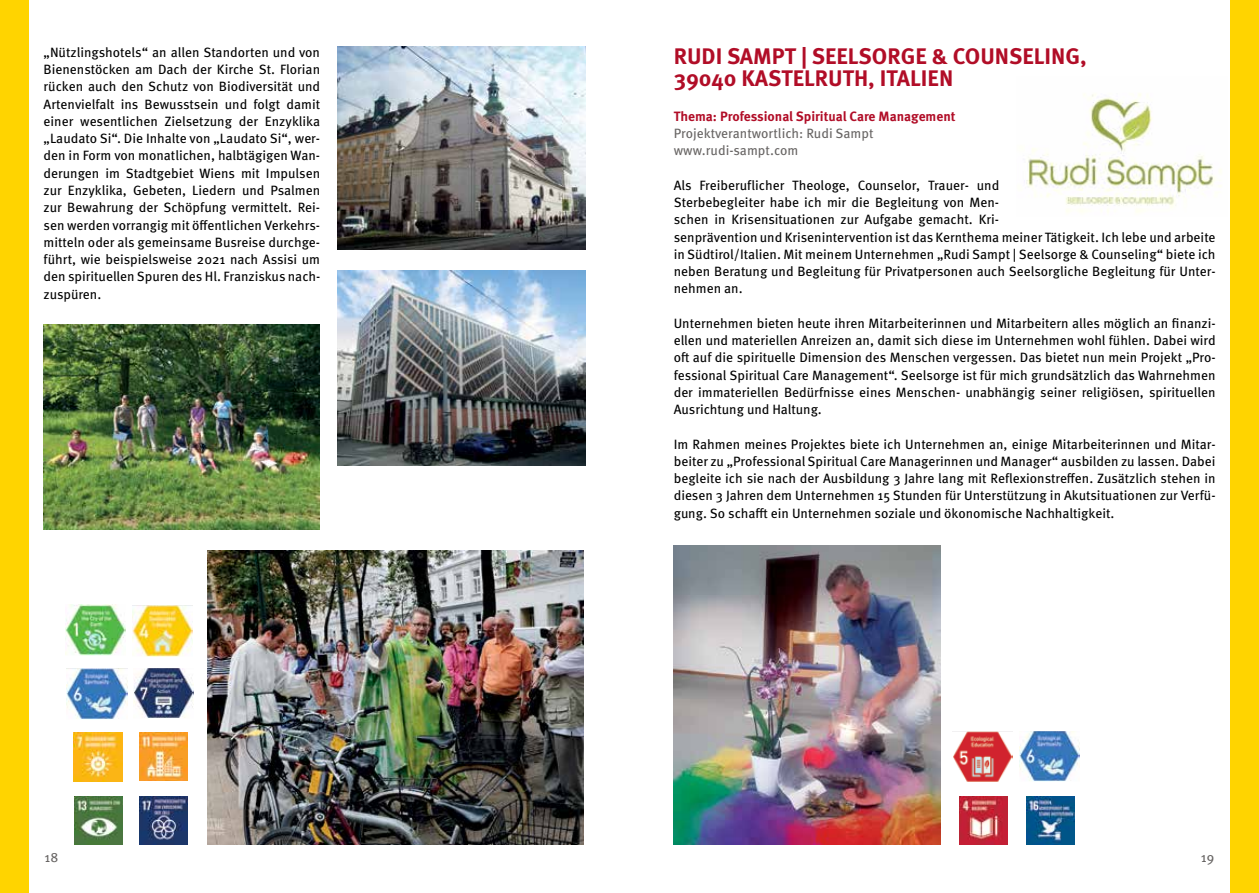
<style>
.page{position:relative;width:1259px;height:893px;background:#fff}
.page>*{position:absolute;margin:0;border:0;box-sizing:border-box;transform-origin:0 0}
.t1{font:700 22.5px/22.5px "Meta Pro";color:#b10d27}
.t2{font:13.5px/17.2px "Meta Pro";color:#000;text-align:justify}
.t3{font:13.5px/17.2px "Meta Pro";color:#676463}
.t4{font:700 13.5px "Meta Pro";color:#b10d27}
</style>
<div class="page">
<div style="left:1229px;top:0;width:30px;height:893px;background:#ffd400"></div>
<div style="left:0;top:0;width:29px;height:893px;background:#ffd400"></div>
<img style="left:673px;top:545px;width:267px;height:299px">
<img style="left:1026px;top:93px;width:195px;height:120px">
<img style="left:44px;top:325px;width:275px;height:204px">
<img style="left:207px;top:550px;width:376px;height:294px">
<img style="left:337px;top:47px;width:248px;height:202px">
<img style="left:337px;top:270px;width:248px;height:195px">
<img style="left:65px;top:605px;width:61px;height:51px">
<img style="left:132px;top:606px;width:61px;height:50px">
<img style="left:134px;top:668px;width:60px;height:50px">
<img style="left:67px;top:669px;width:60px;height:50px">
<img style="left:74px;top:733px;width:48px;height:48px">
<img style="left:74px;top:796px;width:48px;height:49px">
<img style="left:139px;top:732px;width:49px;height:49px">
<img style="left:139px;top:796px;width:49px;height:49px">
<img style="left:952px;top:731px;width:60px;height:51px">
<img style="left:1019px;top:731px;width:61px;height:51px">
<img style="left:959px;top:796px;width:48px;height:49px">
<img style="left:1026px;top:796px;width:48px;height:49px">
<p class="t2" style="left:44px;top:43px;width:278px">„Nützlingshotels“ an allen Standorten und von Bienenstöcken am Dach der Kirche St. Florian rücken auch den Schutz von Biodiversität und Artenvielfalt ins Bewusstsein und folgt damit einer wesentlichen Zielsetzung der Enzyklika „Laudato Si“. Die Inhalte von „Laudato Si“, wer&shy;den in Form von monatlichen, halbtägigen Wan&shy;derungen im Stadtgebiet Wiens mit Impulsen zur Enzyklika, Gebeten, Liedern und Psalmen zur Bewahrung der Schöpfung vermittelt. Rei&shy;sen werden vorrangig mit öffentlichen Verkehrs&shy;mitteln oder als gemeinsame Busreise durchge&shy;führt, wie beispielsweise 2021 nach Assisi um den spirituellen Spuren des Hl. Franziskus nach&shy;zuspüren.</p>
<h1 class="t1" style="left:673px;top:43px;width:414px">RUDI SAMPT | SEELSORGE &amp; COUNSELING,<br>39040 KASTELRUTH, ITALIEN</h1>
<p class="t4" style="left:673px;top:105px;width:283px">Thema: Professional Spiritual Care Management</p>
<p class="t3" style="left:673px;top:124px;width:201px">Projektverantwortlich: Rudi Sampt www.rudi-sampt.com</p>
<p class="t2" style="left:673px;top:176px;width:543px;text-align:left">Als Freiberuflicher Theologe, Counselor, Trauer- und<br>Sterbebegleiter habe ich mir die Begleitung von Men-<br>schen in Krisensituationen zur Aufgabe gemacht. Kri-<br>senprävention und Krisenintervention ist das Kernthema meiner Tätigkeit. Ich lebe und arbeite in Südtirol/Italien. Mit meinem Unternehmen „Rudi Sampt | Seelsorge &amp; Counseling“ biete ich neben Beratung und Begleitung für Privatpersonen auch Seelsorgliche Begleitung für Unter&shy;nehmen an.</p>
<p class="t2" style="left:673px;top:314px;width:543px">Unternehmen bieten heute ihren Mitarbeiterinnen und Mitarbeitern alles möglich an finanzi&shy;ellen und materiellen Anreizen an, damit sich diese im Unternehmen wohl fühlen. Dabei wird oft auf die spirituelle Dimension des Menschen vergessen. Das bietet nun mein Projekt „Pro&shy;fessional Spiritual Care Management“. Seelsorge ist für mich grundsätzlich das Wahrnehmen der immateriellen Bedürfnisse eines Menschen- unabhängig seiner religiösen, spirituellen Ausrichtung und Haltung.</p>
<p class="t2" style="left:673px;top:434px;width:543px">Im Rahmen meines Projektes biete ich Unternehmen an, einige Mitarbeiterinnen und Mitar&shy;beiter zu „Professional Spiritual Care Managerinnen und Manager“ ausbilden zu lassen. Dabei begleite ich sie nach der Ausbildung 3 Jahre lang mit Reflexionstreffen. Zusätzlich stehen in diesen 3 Jahren dem Unternehmen 15 Stunden für Unterstützung in Akutsituationen zur Verfü&shy;gung. So schafft ein Unternehmen soziale und ökonomische Nachhaltigkeit.</p>
<p class="t3" style="left:45px;top:847px;width:15px">18</p>
<p class="t3" style="left:1201px;top:847px;width:15px">19</p>
</div>
